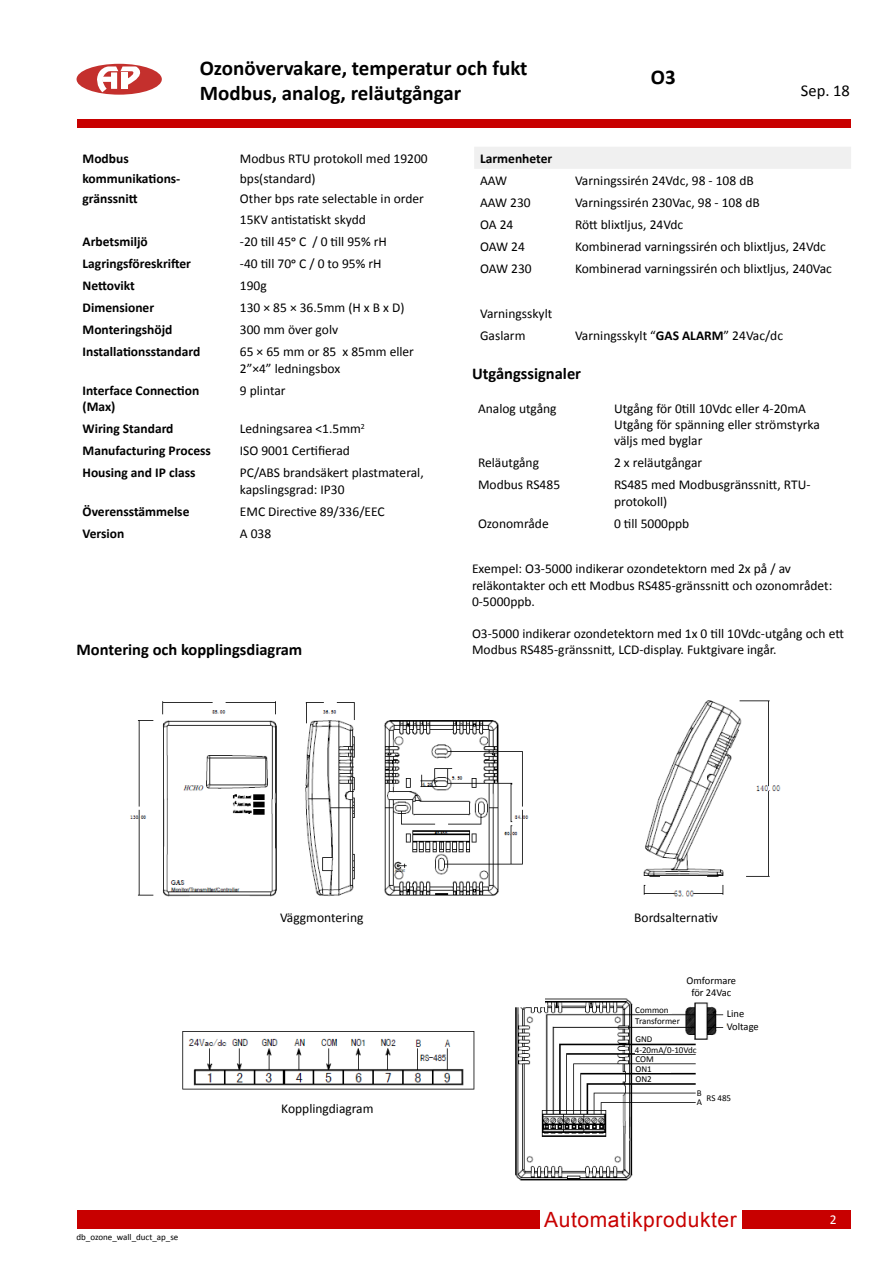
<style>
.page{position:relative;width:893px;height:1263px;background:#fff}
.page>*{position:absolute;margin:0;border:0;box-sizing:border-box;transform-origin:0 0}
.t1{font:700 21px/25.2px "Calibri";color:#000}
.t2{font:21px "Arial";letter-spacing:.03em;color:#c80000}
.t3{font:700 16.5px "Calibri";color:#000}
.t4{font:16.5px "Calibri";color:#000}
.t5{font:13.5px/16.2px "Calibri";color:#000}
.t6{font:700 13.5px/20.2px "Calibri";color:#000}
.t7{font:13.5px "Calibri";color:#fff}
.t8{font:10.5px/12.6px "Calibri";color:#000;text-align:center}
.t9{font:9px/9.8px "Calibri";color:#000}
.s1{font-weight:700}
</style>
<div class="page">
<div style="left:77px;top:119px;width:773px;height:8px;background:#c80000"></div>
<div style="left:77px;top:64px;width:85px;height:31px;background:#c4302d;border-radius:50%"></div>
<svg style="left:96px;top:66px;width:53px;height:26px"></svg>
<div style="left:77px;top:1210px;width:773px;height:19px;background:#c80000"></div>
<div style="left:540px;top:1208px;width:202px;height:22px;background:#fff"></div>
<img style="left:130px;top:700px;width:650px;height:197px">
<img style="left:182px;top:998px;width:545px;height:183px">
<div style="left:676px;top:976px;width:71px;height:26px;background:#fff"></div>
<div style="left:635px;top:1006px;width:37px;height:7px;background:#fff"></div>
<div style="left:635px;top:1018px;width:46px;height:7px;background:#fff"></div>
<div style="left:635px;top:1035px;width:23px;height:8px;background:#fff"></div>
<div style="left:635px;top:1046px;width:65px;height:7px;background:#fff"></div>
<div style="left:635px;top:1056px;width:36px;height:7px;background:#fff"></div>
<div style="left:635px;top:1065px;width:36px;height:8px;background:#fff"></div>
<div style="left:635px;top:1075px;width:36px;height:7px;background:#fff"></div>
<div style="left:707px;top:1094px;width:35px;height:8px;background:#fff"></div>
<div style="left:697px;top:1098px;width:7px;height:8px;background:#fff"></div>
<div style="left:697px;top:1089px;width:7px;height:8px;background:#fff"></div>
<div style="left:235px;top:1103px;width:185px;height:26px;background:#fff"></div>
<div style="left:474px;top:147px;width:377px;height:22px;background:#f0f0f0"></div>
<h1 class="t1" style="left:200px;top:56px;width:329px">Ozonövervakare, temperatur och fukt<br>Modbus, analog, reläutgångar</h1>
<h1 class="t1" style="left:651px;top:64px;width:26px">O3</h1>
<p class="t4" style="left:801px;top:80px;width:51px">Sep. 18</p>
<p class="t6" style="left:83px;top:148px;width:99px">Modbus kommunikations&shy;gränssnitt</p>
<p class="t5" style="left:240px;top:148px;width:189px;line-height:20.2px">Modbus RTU protokoll med 19200 bps(standard)<br>Other bps rate selectable in order<br>15KV antistatiskt skydd</p>
<p class="t6" style="left:83px;top:231px;width:67px">Arbetsmiljö</p>
<p class="t5" style="left:240px;top:233px;width:148px">-20 till 45o C / 0 till 95% rH</p>
<p class="t6" style="left:83px;top:253px;width:110px">Lagringsföreskrifter</p>
<p class="t5" style="left:240px;top:255px;width:143px">-40 till 70o C / 0 to 95% rH</p>
<p class="t6" style="left:83px;top:275px;width:54px">Nettovikt</p>
<p class="t5" style="left:240px;top:277px;width:28px">190g</p>
<p class="t6" style="left:83px;top:298px;width:73px">Dimensioner</p>
<p class="t5" style="left:240px;top:300px;width:166px">130 × 85 × 36.5mm (H x B x D)</p>
<p class="t6" style="left:83px;top:320px;width:91px">Monteringshöjd</p>
<p class="t5" style="left:240px;top:322px;width:100px">300 mm över golv</p>
<p class="t6" style="left:83px;top:342px;width:119px">Installationsstandard</p>
<p class="t5" style="left:240px;top:344px;width:176px">65 × 65 mm or 85 x 85mm eller<br>2”×4” ledningsbox</p>
<p class="t6" style="left:83px;top:382px;width:118px;line-height:16.2px">Interface Connection (Max)</p>
<p class="t5" style="left:240px;top:382px;width:47px">9 plintar</p>
<p class="t6" style="left:83px;top:418px;width:92px">Wiring Standard</p>
<p class="t5" style="left:240px;top:420px;width:126px">Ledningsarea &lt;1.5mm<sup>2</sup></p>
<p class="t6" style="left:83px;top:441px;width:130px">Manufacturing Process</p>
<p class="t5" style="left:240px;top:443px;width:112px">ISO 9001 Certifierad</p>
<p class="t6" style="left:83px;top:463px;width:114px">Housing and IP class</p>
<p class="t5" style="left:240px;top:465px;width:185px">PC/ABS brandsäkert plastmateral, kapslingsgrad: IP30</p>
<p class="t6" style="left:83px;top:501px;width:108px">Överensstämmelse</p>
<p class="t5" style="left:240px;top:503px;width:146px">EMC Directive 89/336/EEC</p>
<p class="t6" style="left:83px;top:523px;width:43px">Version</p>
<p class="t5" style="left:240px;top:525px;width:33px">A 038</p>
<p class="t6" style="left:480px;top:148px;width:74px">Larmenheter</p>
<p class="t5" style="left:480px;top:172px;width:29px">AAW</p>
<p class="t5" style="left:575px;top:172px;width:180px">Varningssirén 24Vdc, 98 - 108 dB</p>
<p class="t5" style="left:480px;top:195px;width:52px">AAW 230</p>
<p class="t5" style="left:575px;top:195px;width:186px">Varningssirén 230Vac, 98 - 108 dB</p>
<p class="t5" style="left:480px;top:217px;width:35px">OA 24</p>
<p class="t5" style="left:575px;top:217px;width:110px">Rött blixtljus, 24Vdc</p>
<p class="t5" style="left:480px;top:239px;width:46px">OAW 24</p>
<p class="t5" style="left:575px;top:239px;width:252px">Kombinerad varningssirén och blixtljus, 24Vdc</p>
<p class="t5" style="left:480px;top:261px;width:53px">OAW 230</p>
<p class="t5" style="left:575px;top:261px;width:258px">Kombinerad varningssirén och blixtljus, 240Vac</p>
<p class="t5" style="left:480px;top:302px;width:74px;line-height:22.2px">Varningsskylt<br>Gaslarm</p>
<p class="t5" style="left:575px;top:327px;width:210px">Varningsskylt “<span class="s1">GAS ALARM</span>” 24Vac/dc</p>
<p class="t3" style="left:472px;top:363px;width:111px">Utgångssignaler</p>
<p class="t5" style="left:478px;top:400px;width:80px">Analog utgång</p>
<p class="t5" style="left:614px;top:400px;width:207px">Utgång för 0till 10Vdc eller 4-20mA<br>Utgång för spänning eller strömstyrka väljs med byglar</p>
<p class="t5" style="left:478px;top:455px;width:63px">Reläutgång</p>
<p class="t5" style="left:614px;top:455px;width:90px">2 x reläutgångar</p>
<p class="t5" style="left:478px;top:477px;width:84px">Modbus RS485</p>
<p class="t5" style="left:614px;top:477px;width:198px">RS485 med Modbusgränssnitt, RTU&shy;protokoll)</p>
<p class="t5" style="left:478px;top:515px;width:72px">Ozonområde</p>
<p class="t5" style="left:614px;top:515px;width:77px">0 till 5000ppb</p>
<p class="t5" style="left:472px;top:561px;width:362px">Exempel: O3-5000 indikerar ozondetektorn med 2x på / av reläkontakter och ett Modbus RS485-gränssnitt och ozonområdet:<br>0-5000ppb.</p>
<p class="t5" style="left:472px;top:626px;width:373px">O3-5000 indikerar ozondetektorn med 1x 0 till 10Vdc-utgång och ett</p>
<p class="t3" style="left:77px;top:638px;width:227px">Montering och kopplingsdiagram</p>
<p class="t5" style="left:472px;top:642px;width:306px">Modbus RS485-gränssnitt, LCD-display. Fuktgivare ingår.</p>
<p class="t5" style="left:280px;top:910px;width:85px">Väggmontering</p>
<p class="t5" style="left:634px;top:910px;width:85px">Bordsalternativ</p>
<p class="t9" style="left:77px;top:1232px;width:103px">db_ozone_wall_duct_ap_se</p>
<p class="t5" style="left:281px;top:1100px;width:94px">Kopplingdiagram</p>
<p class="t5" style="left:319px;top:1104px;width:87px">Wiring Diagram</p>
<p class="t8" style="left:687px;top:974px;width:51px">Omformare för 24Vac</p>
<p class="t8" style="left:727px;top:1008px;width:33px;text-align:left">Line<br>Voltage</p>
<p class="t9" style="left:635px;top:1004px;width:46px;line-height:11.9px">Common<br>Transformer</p>
<p class="t9" style="left:635px;top:1034px;width:64px;line-height:10.6px">GND<br>4-20mA/0-10Vdc</p>
<p class="t9" style="left:635px;top:1054px;width:20px">COM<br>ON1<br>ON2</p>
<p class="t9" style="left:697px;top:1088px;width:6px">B</p>
<p class="t9" style="left:707px;top:1093px;width:26px">RS 485</p>
<p class="t9" style="left:697px;top:1097px;width:7px">A</p>
<h1 class="t2" style="left:544px;top:1206px;width:194px">Automatikprodukter</h1>
<p class="t7" style="left:830px;top:1211px;width:8px">2</p>
</div>
